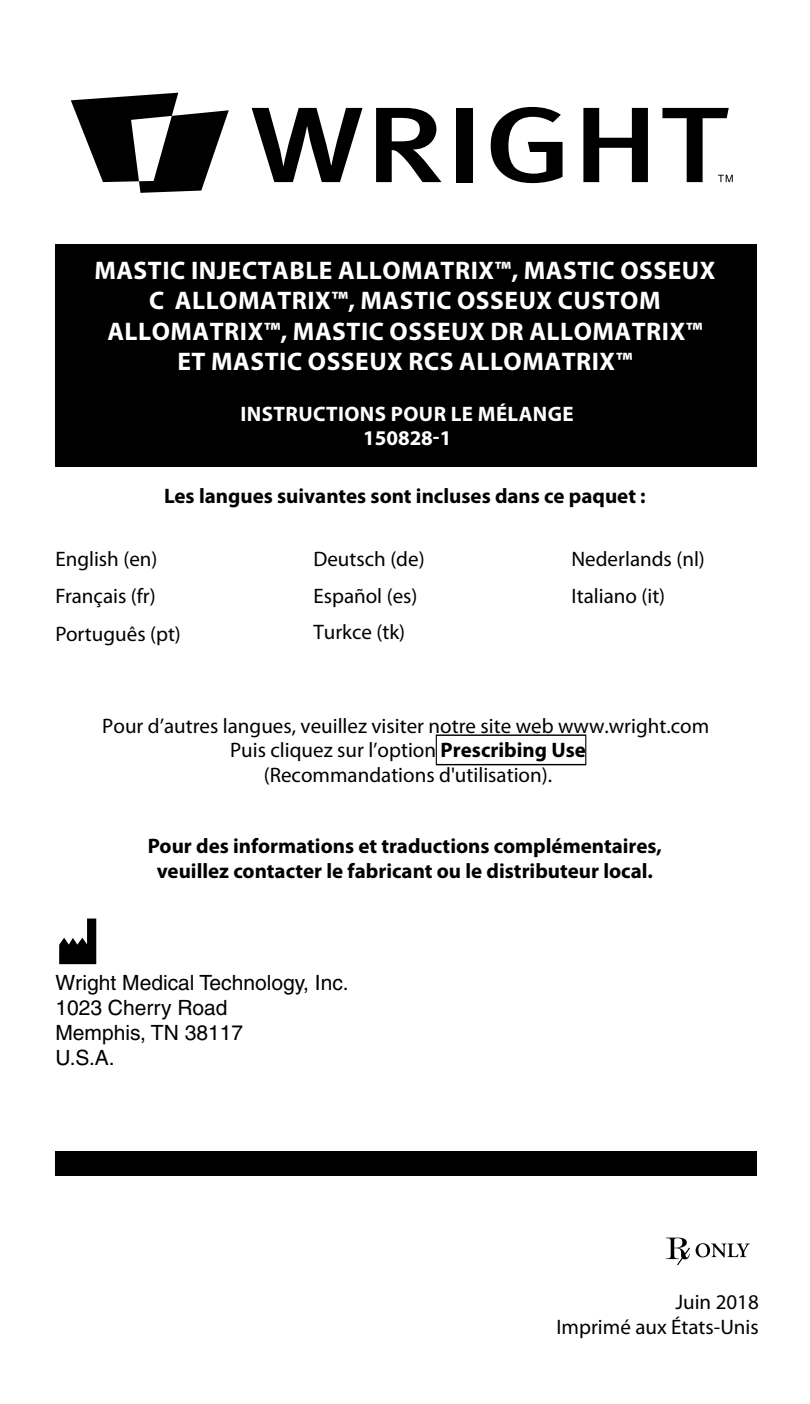
<style>
.page{position:relative;width:810px;height:1404px;background:#fff}
.page>*{position:absolute;margin:0;border:0;box-sizing:border-box;transform-origin:0 0}
.t1{font:51px "mdd en 980";color:#000}
.t2{font:700 25.5px/30.6px "Myriad Pro";letter-spacing:.02em;color:#fff;text-align:center}
.t3{font:21px/24.9px "Myriad Pro";color:#000;text-align:center}
.t4{font:700 21px/25.2px "Myriad Pro";color:#000;text-align:center}
.t5{font:21px/25.2px "Helvetica";color:#000}
.t6{font:700 21px/24.3px "Myriad Pro";letter-spacing:.02em;color:#fff;text-align:center}
.s1{font-weight:700}
</style>
<div class="page">
<div style="left:55px;top:244px;width:702px;height:223px;background:#000"></div>
<div style="left:436px;top:735px;width:150px;height:30px;border:1px solid #000"></div>
<div style="left:55px;top:1151px;width:702px;height:24px;background:#000"></div>
<svg style="left:666px;top:1238px;width:24px;height:27px"></svg>
<svg style="left:696px;top:1243px;width:54px;height:15px"></svg>
<svg style="left:252px;top:108px;width:111px;height:74px"></svg>
<svg style="left:376px;top:108px;width:66px;height:74px"></svg>
<div style="left:457px;top:108px;width:16px;height:74px;background:#000"></div>
<svg style="left:491px;top:107px;width:72px;height:76px"></svg>
<svg style="left:583px;top:108px;width:65px;height:74px"></svg>
<svg style="left:71px;top:93px;width:158px;height:100px"></svg>
<svg style="left:662px;top:108px;width:71px;height:74px"></svg>
<p class="t2" style="left:94px;top:254px;width:623px">MASTIC INJECTABLE ALLOMATRIX™, MASTIC OSSEUX C ALLOMATRIX™, MASTIC OSSEUX CUSTOM ALLOMATRIX™, MASTIC OSSEUX DR ALLOMATRIX™ ET MASTIC OSSEUX RCS ALLOMATRIX™</p>
<p class="t6" style="left:241px;top:401px;width:335px">INSTRUCTIONS POUR LE MÉLANGE<br>150828-1</p>
<p class="t4" style="left:164px;top:483px;width:483px">Les langues suivantes sont incluses dans ce paquet :</p>
<p class="t3" style="left:55px;top:547px;width:104px">English (en)</p>
<p class="t3" style="left:313px;top:547px;width:113px">Deutsch (de)</p>
<p class="t3" style="left:571px;top:547px;width:135px">Nederlands (nl)</p>
<p class="t3" style="left:55px;top:584px;width:102px">Français (fr)</p>
<p class="t3" style="left:313px;top:584px;width:106px">Español (es)</p>
<p class="t3" style="left:571px;top:584px;width:95px">Italiano (it)</p>
<p class="t3" style="left:55px;top:622px;width:127px">Português (pt)</p>
<p class="t3" style="left:102px;top:713px;width:608px">Pour d’autres langues, veuillez visiter notre site web www.wright.com<br>Puis cliquez sur l’option <span class="s1">Prescribing Use<br></span>(Recommandations d'utilisation).</p>
<p class="t4" style="left:148px;top:833px;width:515px">Pour des informations et traductions complémentaires, veuillez contacter le fabricant ou le distributeur local.</p>
<h1 class="t1" style="left:55px;top:917px;width:44px">M</h1>
<p class="t5" style="left:55px;top:970px;width:295px">Wright Medical Technology, Inc.<br>1023 Cherry Road<br>Memphis, TN 38117<br>U.S.A.</p>
<p class="t3" style="left:557px;top:1289px;width:204px;text-align:right">Juin 2018<br>Imprimé aux États-Unis</p>
</div>
